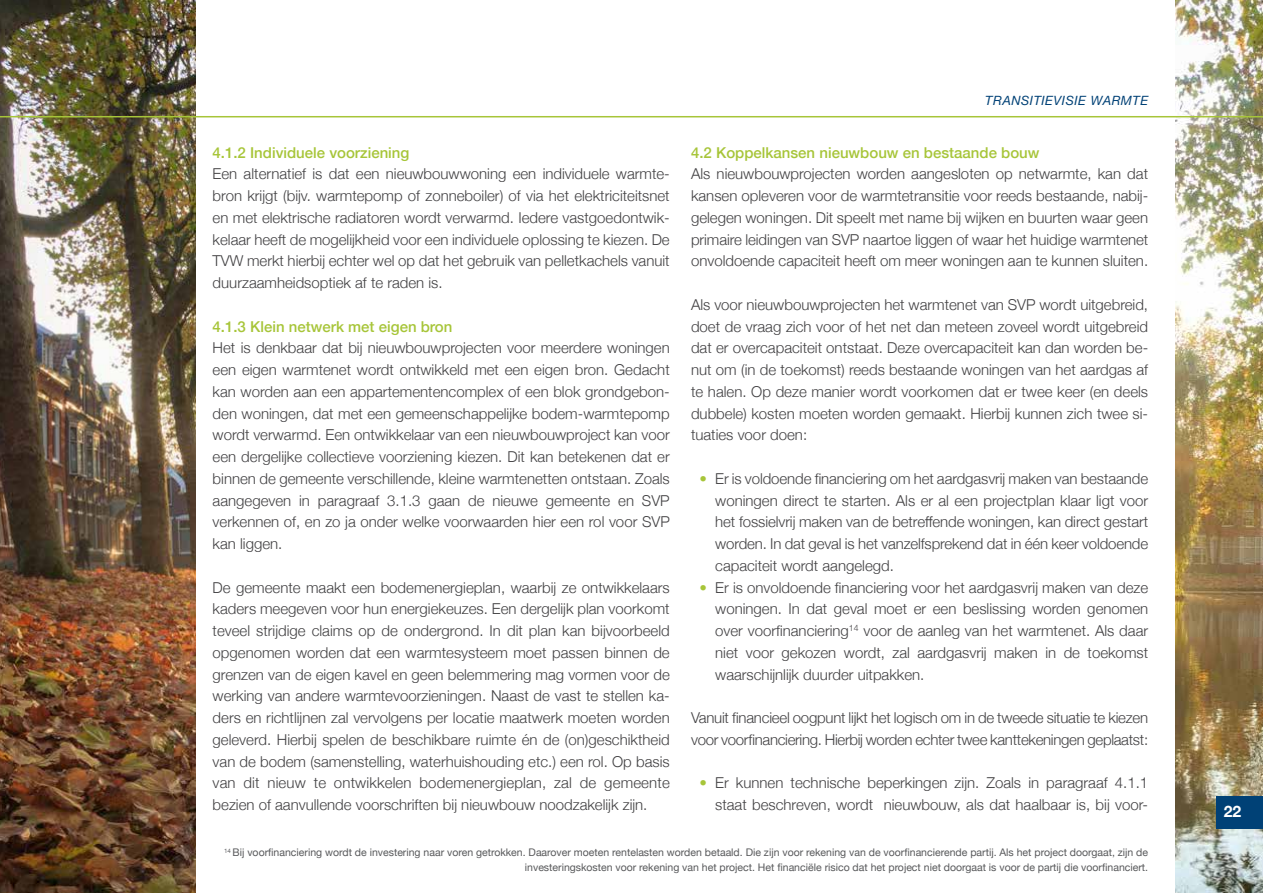
<style>
.page{position:relative;width:1263px;height:893px;background:#fff}
.page>*{position:absolute;margin:0;border:0;box-sizing:border-box;transform-origin:0 0}
.t1{font:700 15.75px "Helvetica Neue";color:#fff}
.t2{font:300 15px/21.8px "Helvetica Neue";color:#414042;text-align:justify}
.t3{font:300 15px/21.8px "Helvetica Neue";letter-spacing:-.02em;color:#414042}
.t4{font:500 15px "Helvetica Neue";color:#a7c539}
.t5{font:italic 12.75px "Helvetica Neue";letter-spacing:.04em;color:#004176}
.t6{font:10.5px/15px "Helvetica Neue";color:#58595b;text-align:right}
.s1{color:#a7c539}
</style>
<div class="page">
<img style="left:1175px;top:0;width:88px;height:893px">
<img style="left:0;top:0;width:196px;height:893px">
<div style="left:1216px;top:796px;width:47px;height:33px;background:#004176"></div>
<hr style="left:0;top:116px;width:1263px;height:1px;background:#a7c539">
<p class="t5" style="left:985px;top:91px;width:164px">TRANSITIEVISIE WARMTE</p>
<p class="t4" style="left:213px;top:140px;width:198px">4.1.2 Individuele voorziening</p>
<p class="t2" style="left:213px;top:162px;width:459px">Een alternatief is dat een nieuwbouwwoning een individuele warmte&shy;bron krijgt (bijv. warmtepomp of zonneboiler) of via het elektriciteitsnet en met elektrische radiatoren wordt verwarmd. Iedere vastgoedontwik&shy;kelaar heeft de mogelijkheid voor een individuele oplossing te kiezen. De TVW merkt hierbij echter wel op dat het gebruik van pelletkachels vanuit duurzaamheidsoptiek af te raden is.</p>
<p class="t4" style="left:213px;top:314px;width:241px">4.1.3 Klein netwerk met eigen bron</p>
<p class="t2" style="left:213px;top:336px;width:459px">Het is denkbaar dat bij nieuwbouwprojecten voor meerdere woningen een eigen warmtenet wordt ontwikkeld met een eigen bron. Gedacht kan worden aan een appartementencomplex of een blok grondgebon&shy;den woningen, dat met een gemeenschappelijke bodem-warmtepomp wordt verwarmd. Een ontwikkelaar van een nieuwbouwproject kan voor een dergelijke collectieve voorziening kiezen. Dit kan betekenen dat er binnen de gemeente verschillende, kleine warmtenetten ontstaan. Zoals aangegeven in paragraaf 3.1.3 gaan de nieuwe gemeente en SVP verkennen of, en zo ja onder welke voorwaarden hier een rol voor SVP kan liggen.</p>
<p class="t2" style="left:213px;top:575px;width:459px">De gemeente maakt een bodemenergieplan, waarbij ze ontwikkelaars kaders meegeven voor hun energiekeuzes. Een dergelijk plan voorkomt teveel strijdige claims op de ondergrond. In dit plan kan bijvoorbeeld opgenomen worden dat een warmtesysteem moet passen binnen de grenzen van de eigen kavel en geen belemmering mag vormen voor de werking van andere warmtevoorzieningen. Naast de vast te stellen ka&shy;ders en richtlijnen zal vervolgens per locatie maatwerk moeten worden geleverd. Hierbij spelen de beschikbare ruimte én de (on)geschiktheid van de bodem (samenstelling, waterhuishouding etc.) een rol. Op basis van dit nieuw te ontwikkelen bodemenergieplan, zal de gemeente bezien of aanvullende voorschriften bij nieuwbouw noodzakelijk zijn.</p>
<p class="t4" style="left:691px;top:140px;width:350px">4.2 Koppelkansen nieuwbouw en bestaande bouw</p>
<p class="t2" style="left:691px;top:162px;width:459px">Als nieuwbouwprojecten worden aangesloten op netwarmte, kan dat kansen opleveren voor de warmtetransitie voor reeds bestaande, nabij&shy;gelegen woningen. Dit speelt met name bij wijken en buurten waar geen primaire leidingen van SVP naartoe liggen of waar het huidige warmtenet onvoldoende capaciteit heeft om meer woningen aan te kunnen sluiten.</p>
<p class="t2" style="left:691px;top:293px;width:459px">Als voor nieuwbouwprojecten het warmtenet van SVP wordt uitgebreid, doet de vraag zich voor of het net dan meteen zoveel wordt uitgebreid dat er overcapaciteit ontstaat. Deze overcapaciteit kan dan worden be&shy;nut om (in de toekomst) reeds bestaande woningen van het aardgas af te halen. Op deze manier wordt voorkomen dat er twee keer (en deels dubbele) kosten moeten worden gemaakt. Hierbij kunnen zich twee si&shy;tuaties voor doen:</p>
<p class="t2" style="left:715px;top:467px;width:434px;text-indent:-16px"><span class="s1">•</span> Er is voldoende financiering om het aardgasvrij maken van bestaande woningen direct te starten. Als er al een projectplan klaar ligt voor het fossielvrij maken van de betreffende woningen, kan direct gestart worden. In dat geval is het vanzelfsprekend dat in één keer voldoende capaciteit wordt aangelegd.</p>
<p class="t2" style="left:715px;top:575px;width:434px;text-indent:-16px"><span class="s1">•</span> Er is onvoldoende financiering voor het aardgasvrij maken van deze woningen. In dat geval moet er een beslissing worden genomen over voorfinanciering<sup>14</sup> voor de aanleg van het warmtenet. Als daar niet voor gekozen wordt, zal aardgasvrij maken in de toekomst waarschijnlijk duurder uitpakken.</p>
<p class="t3" style="left:691px;top:706px;width:459px">Vanuit financieel oogpunt lijkt het logisch om in de tweede situatie te kiezen voor voorfinanciering. Hierbij worden echter twee kanttekeningen geplaatst:</p>
<p class="t2" style="left:699px;top:771px;width:450px;text-align:right"><span class="s1">•</span> Er kunnen technische beperkingen zijn. Zoals in paragraaf 4.1.1 staat beschreven, wordt nieuwbouw, als dat haalbaar is, bij voor-</p>
<p class="t6" style="left:224px;top:846px;width:925px"><sup>14</sup> Bij voorfinanciering wordt de investering naar voren getrokken. Daarover moeten rentelasten worden betaald. Die zijn voor rekening van de voorfinancierende partij. Als het project doorgaat, zijn de investeringskosten voor rekening van het project. Het financiële risico dat het project niet doorgaat is voor de partij die voorfinanciert.</p>
<p class="t1" style="left:1224px;top:799px;width:19px">22</p>
</div>
